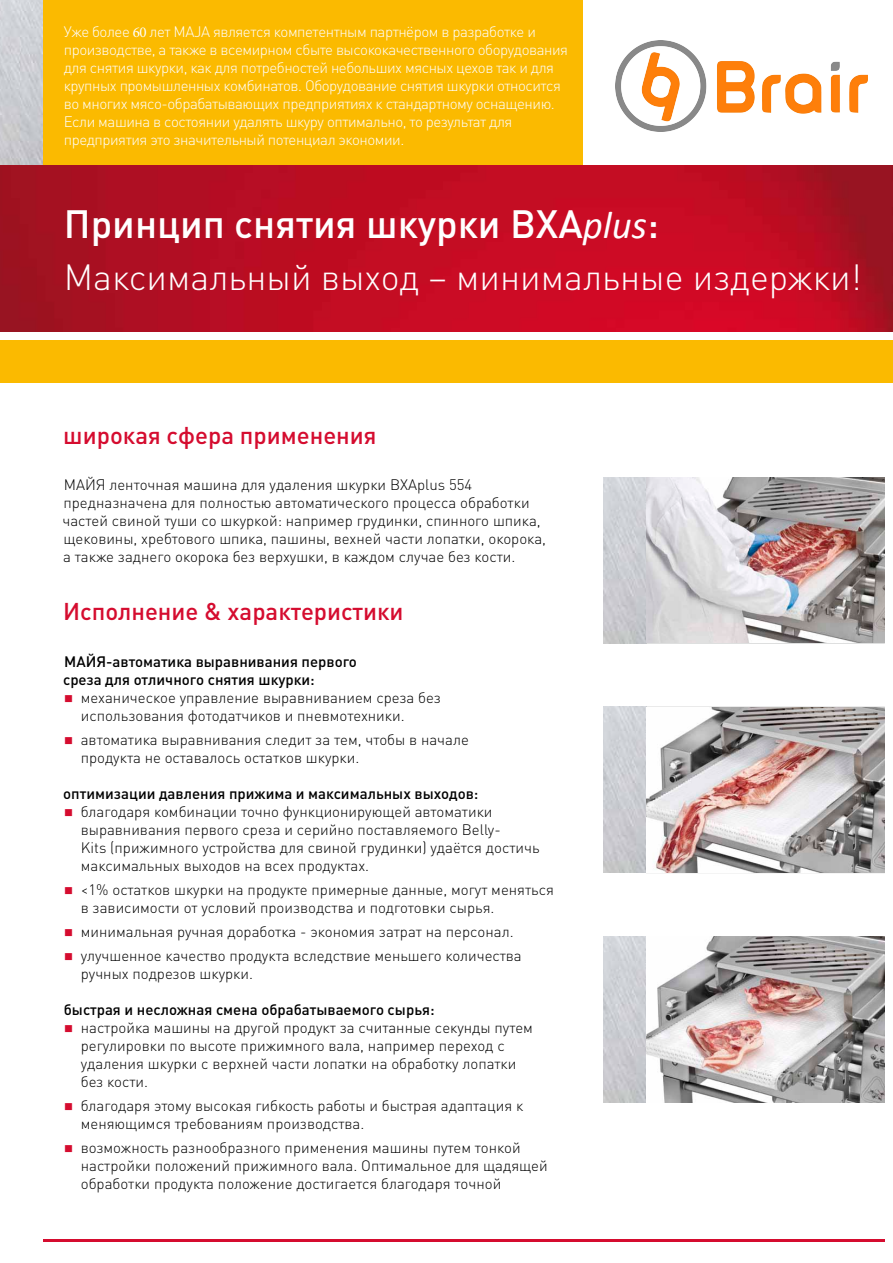
<style>
.page{position:relative;width:893px;height:1263px;background:#fff}
.page>*{position:absolute;margin:0;border:0;box-sizing:border-box;transform-origin:0 0}
.t1{font:500 39px "DIN Pro";color:#fff}
.t2{font:300 36px "DIN Pro";color:#fff}
.t3{font:500 24px "DIN Pro";color:#d50c2f}
.t4{font:300 15px/18px "DIN Pro";color:#000}
.t5{font:300 15px/18px "DIN Pro";letter-spacing:-.03em;color:#fff}
.t6{font:500 15px/18px "DIN Pro";color:#000}
.s1{font-family:"Minion Pro";font-weight:400}
.s2{font-family:"Calibri";font-weight:400;font-style:italic}
.s3{color:#d50c2f}
</style>
<div class="page">
<div style="left:43px;top:0;width:540px;height:166px;background:#fbba00"></div>
<img style="left:0;top:0;width:43px;height:166px">
<hr style="left:43px;top:1239px;width:841px;height:3px;background:#d50c2f">
<img style="left:0;top:166px;width:893px;height:166px">
<div style="left:0;top:340px;width:893px;height:43px;background:#fbba00"></div>
<img style="left:604px;top:937px;width:280px;height:165px">
<img style="left:604px;top:477px;width:278px;height:166px">
<div style="left:646px;top:477px;width:238px;height:166px;border:1px solid #c5c6c6"></div>
<img style="left:604px;top:707px;width:278px;height:166px">
<div style="left:646px;top:707px;width:238px;height:166px;border:1px solid #c5c6c6"></div>
<img style="left:616px;top:40px;width:251px;height:91px">
<p class="t5" style="left:64px;top:22px;width:506px">Уже более <span class="s1">60</span> лет MAJA является компетентным партнёром в разработке и производстве, а также в всемирном сбыте высококачественного оборудования для снятия шкурки, как для потребностей небольших мясных цехов так и для крупных промышленных комбинатов. Оборудование снятия шкурки относится во многих мясо-обрабатывающих предприятиях к стандартному оснащению.<br>Если машина в состоянии удалять шкуру оптимально, то результат для предприятия это значительный потенциал экономии.</p>
<h1 class="t1" style="left:64px;top:197px;width:597px">Принцип снятия шкурки BXA<span class="s2">plus</span>:</h1>
<h2 class="t2" style="left:64px;top:252px;width:799px">Максимальный выход − минимальные издержки!</h2>
<h3 class="t3" style="left:63px;top:419px;width:315px">широкая сфера применения</h3>
<p class="t4" style="left:62px;top:475px;width:485px">МАЙЯ ленточная машина для удаления шкурки BXAplus 554 предназначена для полностью автоматического процесса обработки частей свиной туши со шкуркой: например грудинки, спинного шпика, щековины, хребтового шпика, пашины, вехней части лопатки, окорока, а также заднего окорока без верхушки, в каждом случае без кости.</p>
<h3 class="t3" style="left:63px;top:595px;width:342px">Исполнение &amp; характеристики</h3>
<p class="t6" style="left:63px;top:652px;width:295px">MАЙЯ-автоматика выравнивания первого среза для отличного снятия шкурки:</p>
<p class="t4" style="left:81px;top:688px;width:362px;text-indent:-17px"><span class="s3">■</span> механическое управление выравниванием среза без использования фотодатчиков и пневмотехники.</p>
<p class="t4" style="left:81px;top:730px;width:390px;text-indent:-17px"><span class="s3">■</span> автоматика выравнивания следит за тем, чтобы в начале продукта не оставалось остатков шкурки.</p>
<p class="t6" style="left:63px;top:784px;width:417px">оптимизации давления прижима и максимальных выходов:</p>
<p class="t4" style="left:81px;top:802px;width:460px;text-indent:-17px"><span class="s3">■</span> благодаря комбинации точно функционирующей автоматики выравнивания первого среза и серийно поставляемого Belly-<br>Kits (прижимного устройства для свиной грудинки) удаётся достичь максимальных выходов на всех продуктах.</p>
<p class="t4" style="left:81px;top:880px;width:475px;text-indent:-17px"><span class="s3">■</span> &lt;1% остатков шкурки на продукте примерные данные, могут меняться в зависимости от условий производства и подготовки сырья.</p>
<p class="t4" style="left:64px;top:922px;width:451px"><span class="s3">■</span> минимальная ручная доработка - экономия затрат на персонал.</p>
<p class="t4" style="left:81px;top:946px;width:443px;text-indent:-17px"><span class="s3">■</span> улучшенное качество продукта вследствие меньшего количества ручных подрезов шкурки.</p>
<p class="t6" style="left:64px;top:1000px;width:372px">быстрая и несложная смена обрабатываемого сырья:</p>
<p class="t4" style="left:81px;top:1018px;width:454px;text-indent:-17px"><span class="s3">■</span> настройка машины на другой продукт за считанные секунды путем регулировки по высоте прижимного вала, например переход с удаления шкурки с верхней части лопатки на обработку лопатки без кости.</p>
<p class="t4" style="left:81px;top:1096px;width:444px;text-indent:-17px"><span class="s3">■</span> благодаря этому высокая гибкость работы и быстрая адаптация к меняющимся требованиям производства.</p>
<p class="t4" style="left:81px;top:1138px;width:468px;text-indent:-17px"><span class="s3">■</span> возможность разнообразного применения машины путем тонкой настройки положений прижимного вала. Оптимальное для щадящей обработки продукта положение достигается благодаря точной</p>
</div>
